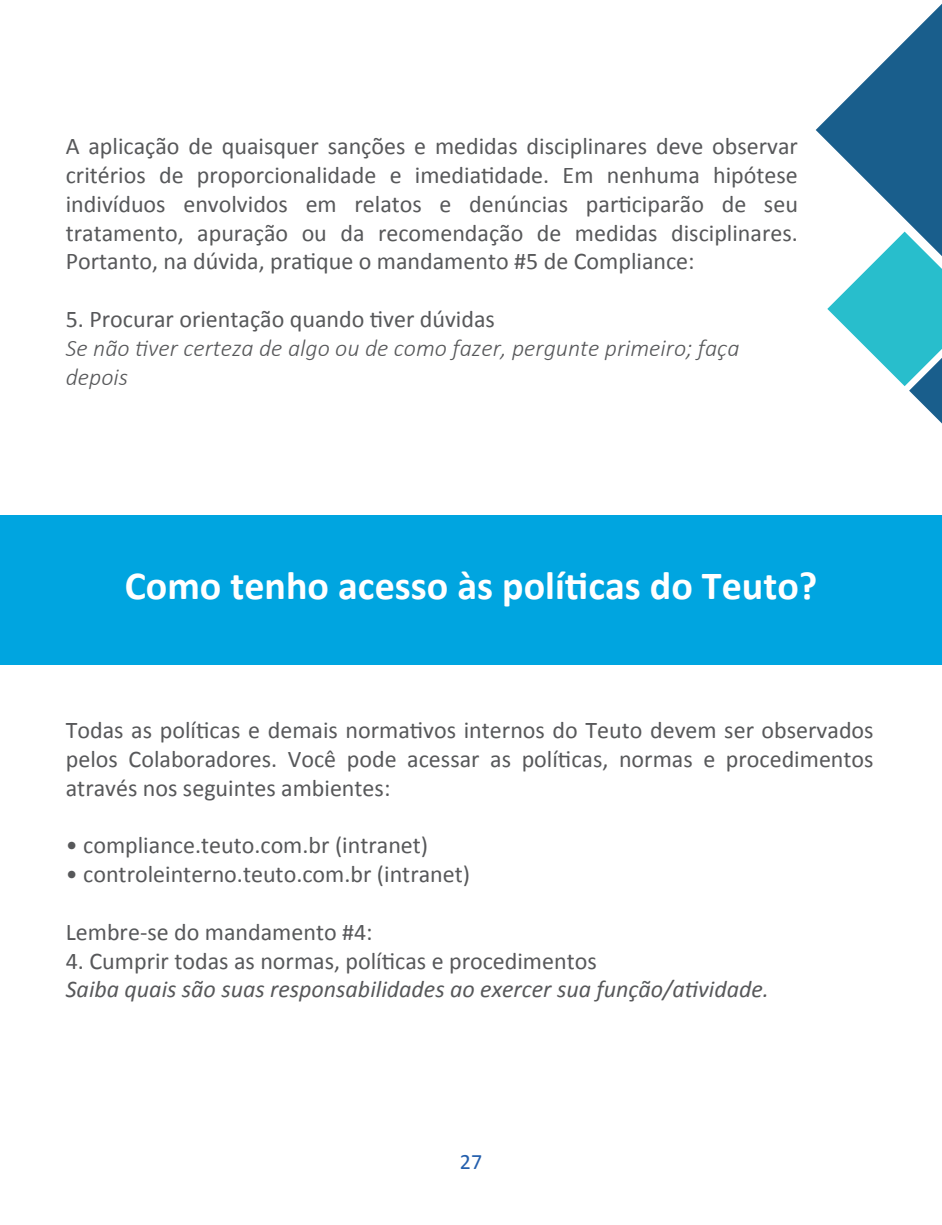
<style>
.page{position:relative;width:942px;height:1225px;background:#fff}
.page>*{position:absolute;margin:0;border:0;box-sizing:border-box;transform-origin:0 0}
.t1{font:700 40px "Calibri";color:#fff}
.t2{font:24px/28.8px "Calibri";color:#57585a;text-align:justify}
.t3{font:italic 300 24px/28.8px "Calibri";color:#57585a}
.t4{font:italic 24px "Calibri";color:#57585a}
.t5{font:22px "Calibri";color:#245fad}
</style>
<div class="page">
<div style="left:0;top:515px;width:941px;height:149px;background:#00a5e0"></div>
<svg style="left:815px;top:5px;width:126px;height:418px"></svg>
<p class="t2" style="left:66px;top:131px;width:733px">A aplicação de quaisquer sanções e medidas disciplinares deve observar critérios de proporcionalidade e imediatidade. Em nenhuma hipótese indivíduos envolvidos em relatos e denúncias participarão de seu tratamento, apuração ou da recomendação de medidas disciplinares.<br>Portanto, na dúvida, pratique o mandamento #5 de Compliance:</p>
<p class="t2" style="left:66px;top:303px;width:430px">5. Procurar orientação quando tiver dúvidas</p>
<p class="t3" style="left:66px;top:333px;width:675px">Se não tiver certeza de algo ou de como fazer, pergunte primeiro; faça depois</p>
<h1 class="t1" style="left:125px;top:557px;width:694px">Como tenho acesso às políticas do Teuto?</h1>
<p class="t2" style="left:66px;top:714px;width:809px">Todas as políticas e demais normativos internos do Teuto devem ser observados pelos Colaboradores. Você pode acessar as políticas, normas e procedimentos através nos seguintes ambientes:</p>
<p class="t2" style="left:66px;top:830px;width:364px">• compliance.teuto.com.br (intranet)</p>
<p class="t2" style="left:66px;top:858px;width:405px">• controleinterno.teuto.com.br (intranet)</p>
<p class="t2" style="left:66px;top:916px;width:308px">Lembre-se do mandamento #4:</p>
<p class="t2" style="left:66px;top:945px;width:532px">4. Cumprir todas as normas, políticas e procedimentos</p>
<p class="t4" style="left:66px;top:972px;width:704px">Saiba quais são suas responsabilidades ao exercer sua função/atividade.</p>
<p class="t5" style="left:459px;top:1148px;width:24px">27</p>
</div>
